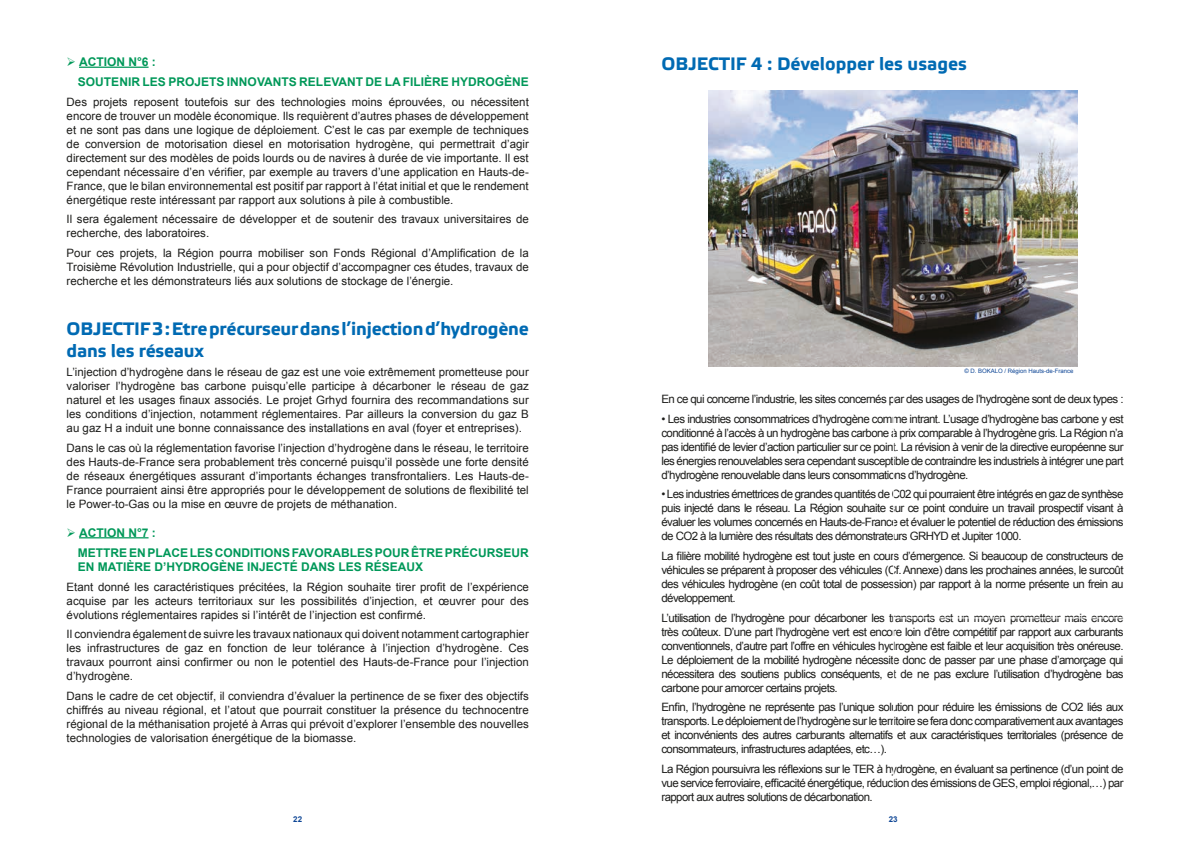
<style>
.page{position:relative;width:1191px;height:842px;background:#fff}
.page>*{position:absolute;margin:0;border:0;box-sizing:border-box;transform-origin:0 0}
.t1{font:700 18px/21.6px "Etelka Text";letter-spacing:-.01em;color:#006ab3}
.t2{font:700 12px/20.1px "Arial";color:#009859}
.t3{font:11.5px/14px "Arial";color:#1d1d1b;text-align:justify}
.t4{font:11.5px "Arial";letter-spacing:-.05em;color:#1d1d1b}
.t5{font:700 8px "Arial";color:#0d4595}
.t6{font:6px "Arial";color:#0d4595}
</style>
<div class="page">
<hr style="left:79px;top:67px;width:70px;height:1px;background:#009859">
<hr style="left:79px;top:537px;width:70px;height:1px;background:#009859">
<img style="left:709px;top:90px;width:368px;height:276px">
<p class="t2" style="left:78px;top:52px;width:452px;text-indent:-11px">➢ ACTION N°6 :<br>SOUTENIR LES PROJETS INNOVANTS RELEVANT DE LA FILIÈRE HYDROGÈNE</p>
<p class="t3" style="left:67px;top:95px;width:464px">Des projets reposent toutefois sur des technologies moins éprouvées, ou nécessitent encore de trouver un modèle économique. Ils requièrent d’autres phases de développement et ne sont pas dans une logique de déploiement. C’est le cas par exemple de techniques de conversion de motorisation diesel en motorisation hydrogène, qui permettrait d’agir directement sur des modèles de poids lourds ou de navires à durée de vie importante. Il est cependant nécessaire d’en vérifier, par exemple au travers d’une application en Hauts-de-France, que le bilan environnemental est positif par rapport à l’état initial et que le rendement énergétique reste intéressant par rapport aux solutions à pile à combustible.</p>
<p class="t3" style="left:67px;top:212px;width:464px">Il sera également nécessaire de développer et de soutenir des travaux universitaires de recherche, des laboratoires.</p>
<p class="t3" style="left:67px;top:246px;width:464px">Pour ces projets, la Région pourra mobiliser son Fonds Régional d’Amplification de la Troisième Révolution Industrielle, qui a pour objectif d’accompagner ces études, travaux de recherche et les démonstrateurs liés aux solutions de stockage de l’énergie.</p>
<h1 class="t1" style="left:67px;top:318px;width:464px">OBJECTIF 3 : Etre précurseur dans l’injection d’hydrogène dans les réseaux</h1>
<p class="t3" style="left:67px;top:365px;width:464px">L’injection d’hydrogène dans le réseau de gaz est une voie extrêmement prometteuse pour valoriser l’hydrogène bas carbone puisqu’elle participe à décarboner le réseau de gaz naturel et les usages finaux associés. Le projet Grhyd fournira des recommandations sur les conditions d’injection, notamment réglementaires. Par ailleurs la conversion du gaz B au gaz H a induit une bonne connaissance des installations en aval (foyer et entreprises).</p>
<p class="t3" style="left:67px;top:441px;width:464px">Dans le cas où la réglementation favorise l’injection d’hydrogène dans le réseau, le territoire des Hauts-de-France sera probablement très concerné puisqu’il possède une forte densité de réseaux énergétiques assurant d’importants échanges transfrontaliers. Les Hauts-de-France pourraient ainsi être appropriés pour le développement de solutions de flexibilité tel le Power-to-Gas ou la mise en œuvre de projets de méthanation.</p>
<p class="t2" style="left:78px;top:523px;width:452px;text-indent:-11px">➢ ACTION N°7 :<br>METTRE EN PLACE LES CONDITIONS FAVORABLES POUR ÊTRE PRÉCURSEUR</p>
<p class="t2" style="left:78px;top:557px;width:347px">EN MATIÈRE D’HYDROGÈNE INJECTÉ DANS LES RÉSEAUX</p>
<p class="t3" style="left:67px;top:580px;width:464px">Etant donné les caractéristiques précitées, la Région souhaite tirer profit de l’expérience acquise par les acteurs territoriaux sur les possibilités d’injection, et œuvrer pour des évolutions réglementaires rapides si l’intérêt de l’injection est confirmé.</p>
<p class="t3" style="left:67px;top:627px;width:464px">Il conviendra également de suivre les travaux nationaux qui doivent notamment cartographier les infrastructures de gaz en fonction de leur tolérance à l’injection d’hydrogène. Ces travaux pourront ainsi confirmer ou non le potentiel des Hauts-de-France pour l’injection d’hydrogène.</p>
<p class="t3" style="left:67px;top:689px;width:464px">Dans le cadre de cet objectif, il conviendra d’évaluer la pertinence de se fixer des objectifs chiffrés au niveau régional, et l’atout que pourrait constituer la présence du technocentre régional de la méthanisation projeté à Arras qui prévoit d’explorer l’ensemble des nouvelles technologies de valorisation énergétique de la biomasse.</p>
<p class="t5" style="left:293px;top:814px;width:10px">22</p>
<h1 class="t1" style="left:661px;top:53px;width:307px">OBJECTIF 4 : Développer les usages</h1>
<p class="t6" style="left:964px;top:366px;width:111px">© D. BOKALO / Région Hauts-de-France</p>
<p class="t4" style="left:661px;top:391px;width:464px">En ce qui concerne l’industrie, les sites concernés par des usages de l’hydrogène sont de deux types :</p>
<p class="t3" style="left:661px;top:412px;width:463px">• Les industries consommatrices d’hydrogène comme intrant. L’usage d’hydrogène bas carbone y est conditionné à l’accès à un hydrogène bas carbone à prix comparable à l’hydrogène gris. La Région n’a pas identifié de levier d’action particulier sur ce point. La révision à venir de la directive européenne sur les énergies renouvelables sera cependant susceptible de contraindre les industriels à intégrer une part d’hydrogène renouvelable dans leurs consommations d’hydrogène.</p>
<p class="t3" style="left:661px;top:487px;width:464px">• Les industries émettrices de grandes quantités de C02 qui pourraient être intégrés en gaz de synthèse puis injecté dans le réseau. La Région souhaite sur ce point conduire un travail prospectif visant à évaluer les volumes concernés en Hauts-de-France et évaluer le potentiel de réduction des émissions de CO2 à la lumière des résultats des démonstrateurs GRHYD et Jupiter 1000.</p>
<p class="t3" style="left:661px;top:549px;width:463px">La filière mobilité hydrogène est tout juste en cours d’émergence. Si beaucoup de constructeurs de véhicules se préparent à proposer des véhicules (Cf. Annexe) dans les prochaines années, le surcoût des véhicules hydrogène (en coût total de possession) par rapport à la norme présente un frein au développement.</p>
<p class="t3" style="left:661px;top:611px;width:464px">L’utilisation de l’hydrogène pour décarboner les transports est un moyen prometteur mais encore très coûteux. D’une part l’hydrogène vert est encore loin d’être compétitif par rapport aux carburants conventionnels, d’autre part l’offre en véhicules hydrogène est faible et leur acquisition très onéreuse.<br>Le déploiement de la mobilité hydrogène nécessite donc de passer par une phase d’amorçage qui nécessitera des soutiens publics conséquents, et de ne pas exclure l’utilisation d’hydrogène bas carbone pour amorcer certains projets.</p>
<p class="t3" style="left:661px;top:700px;width:463px">Enfin, l’hydrogène ne représente pas l’unique solution pour réduire les émissions de CO2 liés aux transports. Le déploiement de l’hydrogène sur le territoire se fera donc comparativement aux avantages et inconvénients des autres carburants alternatifs et aux caractéristiques territoriales (présence de consommateurs, infrastructures adaptées, etc…).</p>
<p class="t3" style="left:661px;top:762px;width:463px">La Région poursuivra les réflexions sur le TER à hydrogène, en évaluant sa pertinence (d’un point de vue service ferroviaire, efficacité énergétique, réduction des émissions de GES, emploi régional,…) par rapport aux autres solutions de décarbonation.</p>
<p class="t5" style="left:888px;top:814px;width:10px">23</p>
</div>
